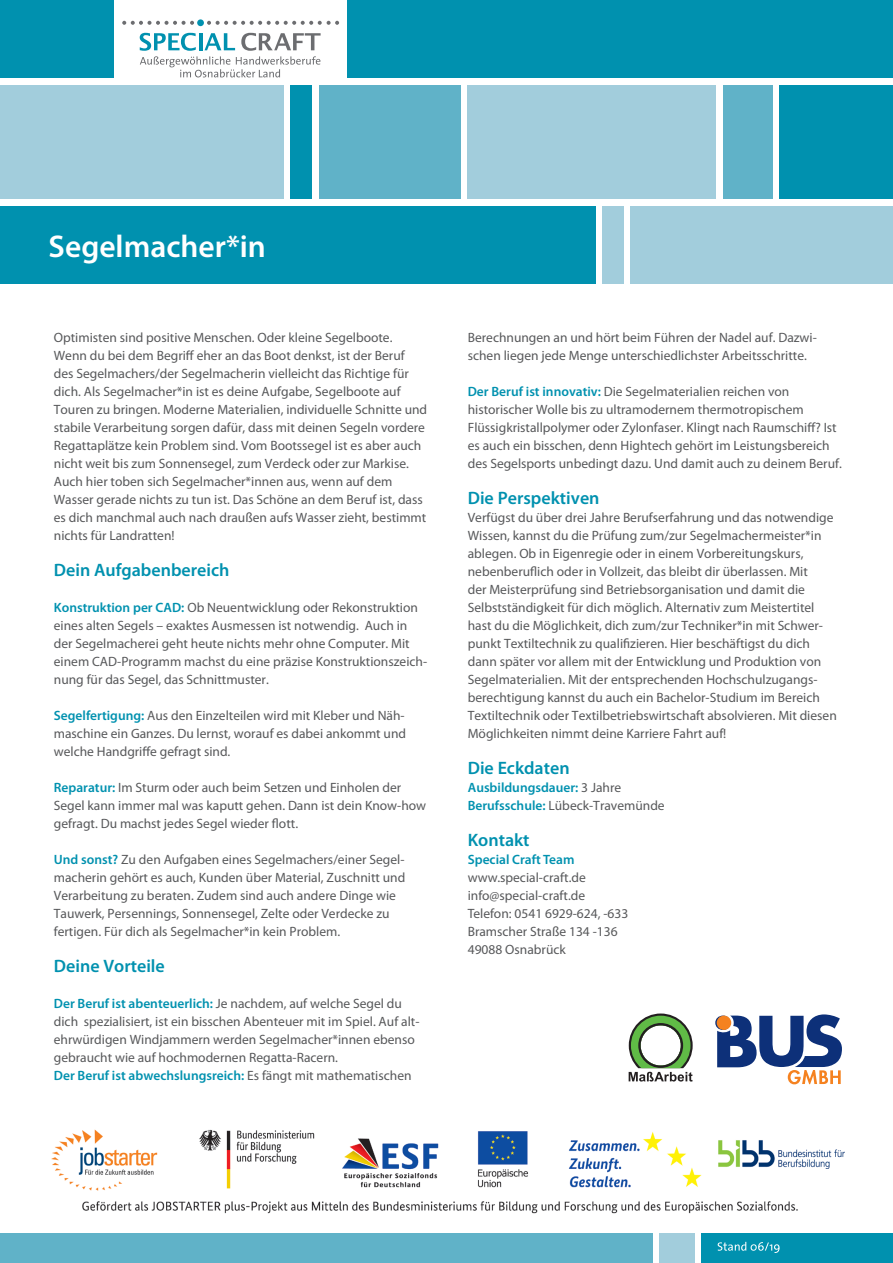
<style>
.page{position:relative;width:893px;height:1263px;background:#fff}
.page>*{position:absolute;margin:0;border:0;box-sizing:border-box;transform-origin:0 0}
.t1{font:600 31.5px "Myriad Pro";color:#fff}
.t2{font:600 18px "Myriad Pro";color:#0091af}
.t3{font:13.5px/18px "Myriad Pro";color:#57585a}
.t4{font:600 13.5px/18px "Myriad Pro";color:#0091af}
.s1{font-weight:600;color:#0091af}
.s2{font-weight:400;color:#57585a}
</style>
<div class="page">
<div style="left:702px;top:1233px;width:191px;height:30px;background:#0091af"></div>
<div style="left:0;top:206px;width:595px;height:77px;background:#0091af"></div>
<div style="left:0;top:85px;width:283px;height:113px;background:#a2cddc"></div>
<div style="left:291px;top:85px;width:21px;height:113px;background:#0091af"></div>
<div style="left:319px;top:85px;width:142px;height:113px;background:#60b2c8"></div>
<svg style="left:718px;top:1242px;width:62px;height:11px"></svg>
<img style="left:51px;top:1129px;width:794px;height:85px">
<div style="left:197px;top:19px;width:7px;height:7px;background:#0091af;border-radius:50%"></div>
<svg style="left:122px;top:21px;width:72px;height:4px"></svg>
<svg style="left:207px;top:21px;width:132px;height:4px"></svg>
<svg style="left:140px;top:33px;width:181px;height:44px"></svg>
<svg style="left:715px;top:1015px;width:15px;height:15px"></svg>
<svg style="left:717px;top:1014px;width:125px;height:70px"></svg>
<div style="left:659px;top:1233px;width:35px;height:30px;background:#a2cddc"></div>
<div style="left:0;top:1233px;width:652px;height:30px;background:#60b2c8"></div>
<div style="left:0;top:0;width:113px;height:78px;background:#0091af"></div>
<div style="left:347px;top:0;width:546px;height:78px;background:#0091af"></div>
<div style="left:468px;top:85px;width:248px;height:113px;background:#a2cddc"></div>
<div style="left:780px;top:85px;width:113px;height:113px;background:#0091af"></div>
<div style="left:602px;top:206px;width:22px;height:77px;background:#a2cddc"></div>
<div style="left:631px;top:206px;width:262px;height:77px;background:#a2cddc"></div>
<div style="left:723px;top:85px;width:49px;height:113px;background:#60b2c8"></div>
<svg style="left:629px;top:1013px;width:64px;height:68px"></svg>
<h1 class="t1" style="left:49px;top:226px;width:219px">Segelmacher*in</h1>
<p class="t3" style="left:54px;top:328px;width:375px">Optimisten sind positive Menschen. Oder kleine Segelboote.<br>Wenn du bei dem Begriff eher an das Boot denkst, ist der Beruf des Segelmachers/der Segelmacherin vielleicht das Richtige für dich. Als Segelmacher*in ist es deine Aufgabe, Segelboote auf Touren zu bringen. Moderne Materialien, individuelle Schnitte und stabile Verarbeitung sorgen dafür, dass mit deinen Segeln vordere Regattaplätze kein Problem sind. Vom Bootssegel ist es aber auch nicht weit bis zum Sonnensegel, zum Verdeck oder zur Markise.<br>Auch hier toben sich Segelmacher*innen aus, wenn auf dem Wasser gerade nichts zu tun ist. Das Schöne an dem Beruf ist, dass es dich manchmal auch nach draußen aufs Wasser zieht, bestimmt nichts für Landratten!</p>
<h2 class="t2" style="left:54px;top:559px;width:177px">Dein Aufgabenbereich</h2>
<p class="t3" style="left:54px;top:598px;width:375px"><span class="s1">Konstruktion per CAD:</span> Ob Neuentwicklung oder Rekonstruktion eines alten Segels – exaktes Ausmessen ist notwendig. Auch in der Segelmacherei geht heute nichts mehr ohne Computer. Mit einem CAD-Programm machst du eine präzise Konstruktionszeich&shy;nung für das Segel, das Schnittmuster.</p>
<p class="t3" style="left:54px;top:706px;width:354px;text-align:justify"><span class="s1">Segelfertigung:</span> Aus den Einzelteilen wird mit Kleber und Näh&shy;maschine ein Ganzes. Du lernst, worauf es dabei ankommt und welche Handgriffe gefragt sind.</p>
<p class="t3" style="left:54px;top:778px;width:374px"><span class="s1">Reparatur:</span> Im Sturm oder auch beim Setzen und Einholen der<br>Segel kann immer mal was kaputt gehen. Dann ist dein Know-how gefragt. Du machst jedes Segel wieder flott.</p>
<p class="t3" style="left:54px;top:850px;width:353px"><span class="s1">Und sonst?</span> Zu den Aufgaben eines Segelmachers/einer Segel&shy;macherin gehört es auch, Kunden über Material, Zuschnitt und Verarbeitung zu beraten. Zudem sind auch andere Dinge wie Tauwerk, Persennings, Sonnensegel, Zelte oder Verdecke zu fertigen. Für dich als Segelmacher*in kein Problem.</p>
<h2 class="t2" style="left:54px;top:955px;width:113px">Deine Vorteile</h2>
<p class="t3" style="left:54px;top:994px;width:367px"><span class="s1">Der Beruf ist abenteuerlich:</span> Je nachdem, auf welche Segel du dich spezialisiert, ist ein bisschen Abenteuer mit im Spiel. Auf alt&shy;ehrwürdigen Windjammern werden Segelmacher*innen ebenso gebraucht wie auf hochmodernen Regatta-Racern.<br><span class="s1">Der Beruf ist abwechslungsreich:</span> Es fängt mit mathematischen</p>
<p class="t3" style="left:468px;top:328px;width:351px">Berechnungen an und hört beim Führen der Nadel auf. Dazwi&shy;schen liegen jede Menge unterschiedlichster Arbeitsschritte.</p>
<p class="t3" style="left:468px;top:382px;width:376px"><span class="s1">Der Beruf ist innovativ:</span> Die Segelmaterialien reichen von historischer Wolle bis zu ultramodernem thermotropischem Flüssigkristallpolymer oder Zylonfaser. Klingt nach Raumschiff? Ist es auch ein bisschen, denn Hightech gehört im Leistungsbereich des Segelsports unbedingt dazu. Und damit auch zu deinem Beruf.</p>
<h2 class="t2" style="left:468px;top:487px;width:133px">Die Perspektiven</h2>
<p class="t3" style="left:468px;top:508px;width:371px">Verfügst du über drei Jahre Berufserfahrung und das notwendige Wissen, kannst du die Prüfung zum/zur Segelmachermeister*in ablegen. Ob in Eigenregie oder in einem Vorbereitungskurs, nebenberuflich oder in Vollzeit, das bleibt dir überlassen. Mit<br>der Meisterprüfung sind Betriebsorganisation und damit die Selbstständigkeit für dich möglich. Alternativ zum Meistertitel hast du die Möglichkeit, dich zum/zur Techniker*in mit Schwer&shy;punkt Textiltechnik zu qualifizieren. Hier beschäftigst du dich dann später vor allem mit der Entwicklung und Produktion von Segelmaterialien. Mit der entsprechenden Hochschulzugangs&shy;berechtigung kannst du auch ein Bachelor-Studium im Bereich Textiltechnik oder Textilbetriebswirtschaft absolvieren. Mit diesen Möglichkeiten nimmt deine Karriere Fahrt auf!</p>
<h2 class="t2" style="left:468px;top:757px;width:103px">Die Eckdaten</h2>
<p class="t4" style="left:468px;top:778px;width:198px">Ausbildungsdauer: <span class="s2">3 Jahre<br></span>Berufsschule: <span class="s2">Lübeck-Travemünde</span></p>
<h2 class="t2" style="left:468px;top:829px;width:63px">Kontakt</h2>
<p class="t4" style="left:468px;top:850px;width:108px">Special Craft Team</p>
<p class="t3" style="left:468px;top:868px;width:162px">www.special-craft.de info@special-craft.de<br>Telefon: 0541 6929-624, -633<br>Bramscher Straße 134 -136<br>49088 Osnabrück</p>
</div>
